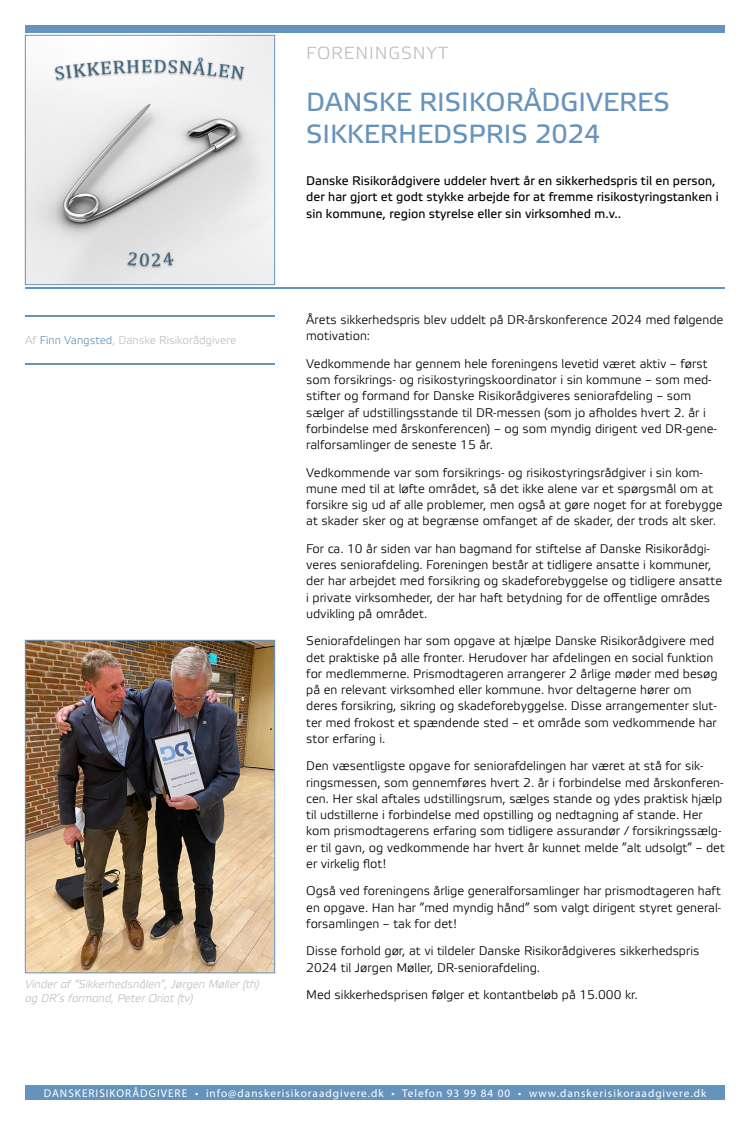
<style>
.page{position:relative;width:750px;height:1125px;background:#fff}
.page>*{position:absolute;margin:0;border:0;box-sizing:border-box;transform-origin:0 0}
.t1{font:26.25px/31.5px "Etelka Text Pro";color:#6693bc}
.t2{font:17.5px "Etelka Light Pro";letter-spacing:.05em;color:#bfbfbf}
.t3{font:12.5px/16.2px "Etelka Light Pro";color:#000}
.t4{font:12.5px/16.2px "Etelka Text Pro";color:#000}
.t5{font:11.25px "Myriad Pro";letter-spacing:.09em;color:#fff}
.t6{font:italic 11.25px/13.5px "Etelka Light Pro";color:#bfbfbf}
.t7{font:11.25px "Etelka Light Pro";color:#bfbfbf}
.s1{color:#6693bc}
</style>
<div class="page">
<div style="left:25px;top:25px;width:700px;height:7px;background:#6693bc"></div>
<div style="left:25px;top:1085px;width:700px;height:15px;background:#6693bc"></div>
<hr style="left:25px;top:287px;width:700px;height:2px;background:#6693bc">
<hr style="left:25px;top:316px;width:250px;height:1px;background:#6693bc">
<hr style="left:25px;top:363px;width:250px;height:1px;background:#6693bc">
<img style="left:27px;top:37px;width:246px;height:246px">
<div style="left:25px;top:35px;width:250px;height:250px;border:1px solid #6693bc"></div>
<img style="left:27px;top:642px;width:246px;height:329px">
<div style="left:25px;top:640px;width:250px;height:333px;border:1px solid #6693bc"></div>
<p class="t7" style="left:25px;top:334px;width:213px">Af <span class="s1">Finn Vangsted</span>, Danske Risikorådgivere</p>
<p class="t6" style="left:25px;top:978px;width:236px">Vinder af “Sikkerhedsnålen”, Jørgen Møller (th) og DR’s formand, Peter Oriat (tv)</p>
<h2 class="t2" style="left:306px;top:43px;width:143px">FORENINGSNYT</h2>
<h1 class="t1" style="left:306px;top:88px;width:365px">DANSKE RISIKORÅDGIVERES<br>SIKKERHEDSPRIS 2024</h1>
<p class="t4" style="left:306px;top:173px;width:414px">Danske Risikorådgivere uddeler hvert år en sikkerhedspris til en person, der har gjort et godt stykke arbejde for at fremme risikostyringstanken i sin kommune, region styrelse eller sin virksomhed m.v..</p>
<p class="t3" style="left:306px;top:312px;width:419px">Årets sikkerhedspris blev uddelt på DR-årskonference 2024 med følgende motivation:</p>
<p class="t3" style="left:306px;top:356px;width:412px">Vedkommende har gennem hele foreningens levetid været aktiv – først som forsikrings- og risikostyringskoordinator i sin kommune – som med&shy;stifter og formand for Danske Risikorådgiveres seniorafdeling – som sælger af udstillingsstande til DR-messen (som jo afholdes hvert 2. år i forbindelse med årskonferencen) – og som myndig dirigent ved DR-gene&shy;ralforsamlinger de seneste 15 år.</p>
<p class="t3" style="left:306px;top:465px;width:418px">Vedkommende var som forsikrings- og risikostyringsrådgiver i sin kom&shy;mune med til at løfte området, så det ikke alene var et spørgsmål om at forsikre sig ud af alle problemer, men også at gøre noget for at forebygge at skader sker og at begrænse omfanget af de skader, der trods alt sker.</p>
<p class="t3" style="left:306px;top:541px;width:418px">For ca. 10 år siden var han bagmand for stiftelse af Danske Risikorådgi&shy;veres seniorafdeling. Foreningen består at tidligere ansatte i kommuner, der har arbejdet med forsikring og skadeforebyggelse og tidligere ansatte i private virksomheder, der har haft betydning for de offentlige områdes udvikling på området.</p>
<p class="t3" style="left:306px;top:634px;width:413px">Seniorafdelingen har som opgave at hjælpe Danske Risikorådgivere med det praktiske på alle fronter. Herudover har afdelingen en social funktion for medlemmerne. Prismodtageren arrangerer 2 årlige møder med besøg på en relevant virksomhed eller kommune. hvor deltagerne hører om deres forsikring, sikring og skadeforebyggelse. Disse arrangementer slut&shy;ter med frokost et spændende sted – et område som vedkommende har stor erfaring i.</p>
<p class="t3" style="left:306px;top:759px;width:420px">Den væsentligste opgave for seniorafdelingen har været at stå for sik&shy;ringsmessen, som gennemføres hvert 2. år i forbindelse med årskonferen&shy;cen. Her skal aftales udstillingsrum, sælges stande og ydes praktisk hjælp til udstillerne i forbindelse med opstilling og nedtagning af stande. Her kom prismodtagerens erfaring som tidligere assurandør / forsikringssælg&shy;er til gavn, og vedkommende har hvert år kunnet melde ”alt udsolgt” – det er virkelig flot!</p>
<p class="t3" style="left:306px;top:884px;width:417px;text-align:justify">Også ved foreningens årlige generalforsamlinger har prismodtageren haft en opgave. Han har ”med myndig hånd” som valgt dirigent styret general&shy;forsamlingen – tak for det!</p>
<p class="t3" style="left:306px;top:944px;width:395px">Disse forhold gør, at vi tildeler Danske Risikorådgiveres sikkerhedspris<br>2024 til Jørgen Møller, DR-seniorafdeling.</p>
<p class="t3" style="left:306px;top:987px;width:333px">Med sikkerhedsprisen følger et kontantbeløb på 15.000 kr.</p>
<p class="t5" style="left:44px;top:1086px;width:664px">DANSKERISIKORÅDGIVERE • info@danskerisikoraadgivere.dk • Telefon 93 99 84 00 • www.danskerisikoraadgivere.dk</p>
</div>
